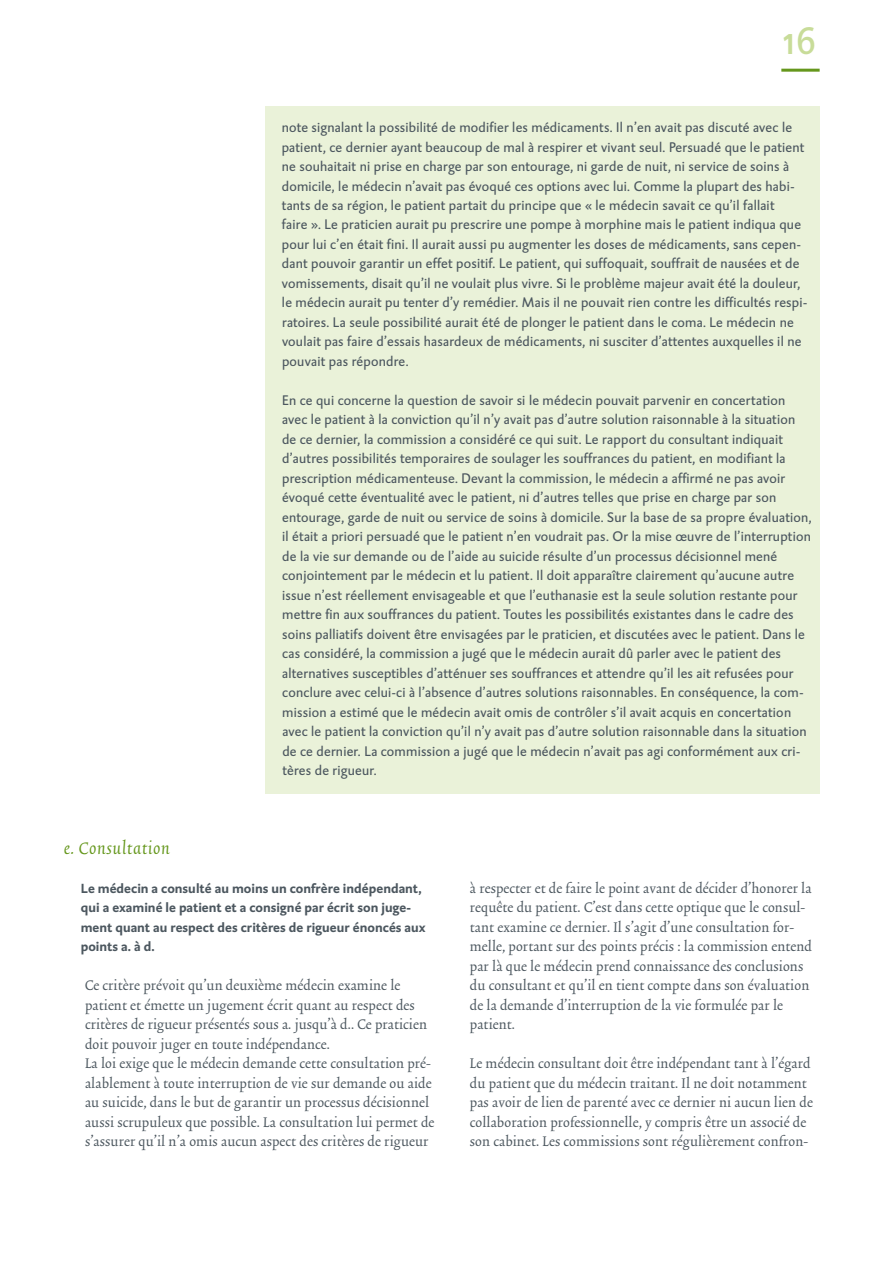
<style>
.page{position:relative;width:893px;height:1263px;background:#fff}
.page>*{position:absolute;margin:0;border:0;box-sizing:border-box;transform-origin:0 0}
.t1{font:42px "DTL Caspari ST";color:#c8dc99}
.t2{font:italic 21px "Trinite No 2";letter-spacing:.03em;color:#65971c}
.t3{font:16.5px/19.5px "Trinite No 2 Rom Con";letter-spacing:.01em;color:#4c575f}
.t4{font:14.25px/19.5px "DTL Caspari ST";letter-spacing:.015em;color:#4c575f}
.t5{font:700 13.5px/19.5px "DTL Caspari ST";color:#4c575f}
</style>
<div class="page">
<hr style="left:781px;top:69px;width:39px;height:3px;background:#65971c">
<div style="left:265px;top:106px;width:555px;height:688px;background:#eaf2d9"></div>
<h1 class="t1" style="left:783px;top:14px;width:35px">16</h1>
<p class="t4" style="left:282px;top:117px;width:527px">note signalant la possibilité de modifier les médicaments. Il n’en avait pas discuté avec le patient, ce dernier ayant beaucoup de mal à respirer et vivant seul. Persuadé que le patient ne souhaitait ni prise en charge par son entourage, ni garde de nuit, ni service de soins à domicile, le médecin n’avait pas évoqué ces options avec lui. Comme la plupart des habi&shy;tants de sa région, le patient partait du principe que « le médecin savait ce qu’il fallait<br>faire ». Le praticien aurait pu prescrire une pompe à morphine mais le patient indiqua que pour lui c’en était fini. Il aurait aussi pu augmenter les doses de médicaments, sans cepen&shy;dant pouvoir garantir un effet positif. Le patient, qui suffoquait, souffrait de nausées et de vomissements, disait qu’il ne voulait plus vivre. Si le problème majeur avait été la douleur, le médecin aurait pu tenter d’y remédier. Mais il ne pouvait rien contre les difficultés respi&shy;ratoires. La seule possibilité aurait été de plonger le patient dans le coma. Le médecin ne voulait pas faire d’essais hasardeux de médicaments, ni susciter d’attentes auxquelles il ne pouvait pas répondre.</p>
<p class="t4" style="left:282px;top:390px;width:531px">En ce qui concerne la question de savoir si le médecin pouvait parvenir en concertation avec le patient à la conviction qu’il n’y avait pas d’autre solution raisonnable à la situation de ce dernier, la commission a considéré ce qui suit. Le rapport du consultant indiquait d’autres possibilités temporaires de soulager les souffrances du patient, en modifiant la prescription médicamenteuse. Devant la commission, le médecin a affirmé ne pas avoir évoqué cette éventualité avec le patient, ni d’autres telles que prise en charge par son entourage, garde de nuit ou service de soins à domicile. Sur la base de sa propre évaluation, il était a priori persuadé que le patient n’en voudrait pas. Or la mise œuvre de l’interruption de la vie sur demande ou de l’aide au suicide résulte d’un processus décisionnel mené conjointement par le médecin et lu patient. Il doit apparaître clairement qu’aucune autre issue n’est réellement envisageable et que l’euthanasie est la seule solution restante pour mettre fin aux souffrances du patient. Toutes les possibilités existantes dans le cadre des soins palliatifs doivent être envisagées par le praticien, et discutées avec le patient. Dans le cas considéré, la commission a jugé que le médecin aurait dû parler avec le patient des alternatives susceptibles d’atténuer ses souffrances et attendre qu’il les ait refusées pour conclure avec celui-ci à l’absence d’autres solutions raisonnables. En conséquence, la com&shy;mission a estimé que le médecin avait omis de contrôler s’il avait acquis en concertation avec le patient la conviction qu’il n’y avait pas d’autre solution raisonnable dans la situation de ce dernier. La commission a jugé que le médecin n’avait pas agi conformément aux cri&shy;tères de rigueur.</p>
<h2 class="t2" style="left:64px;top:838px;width:107px">e. Consultation</h2>
<p class="t5" style="left:81px;top:878px;width:346px">Le médecin a consulté au moins un confrère indépendant, qui a examiné le patient et a consigné par écrit son juge&shy;ment quant au respect des critères de rigueur énoncés aux points a. à d.</p>
<p class="t3" style="left:85px;top:977px;width:351px">Ce critère prévoit qu’un deuxième médecin examine le patient et émette un jugement écrit quant au respect des critères de rigueur présentés sous a. jusqu’à d.. Ce praticien doit pouvoir juger en toute indépendance.<br>La loi exige que le médecin demande cette consultation pré&shy;alablement à toute interruption de vie sur demande ou aide au suicide, dans le but de garantir un processus décisionnel aussi scrupuleux que possible. La consultation lui permet de s’assurer qu’il n’a omis aucun aspect des critères de rigueur</p>
<p class="t3" style="left:470px;top:879px;width:344px">à respecter et de faire le point avant de décider d’honorer la requête du patient. C’est dans cette optique que le consul&shy;tant examine ce dernier. Il s’agit d’une consultation for&shy;melle, portant sur des points précis : la commission entend par là que le médecin prend connaissance des conclusions du consultant et qu’il en tient compte dans son évaluation de la demande d’interruption de la vie formulée par le patient.</p>
<p class="t3" style="left:470px;top:1055px;width:344px">Le médecin consultant doit être indépendant tant à l’égard du patient que du médecin traitant. Il ne doit notamment pas avoir de lien de parenté avec ce dernier ni aucun lien de collaboration professionnelle, y compris être un associé de son cabinet. Les commissions sont régulièrement confron-</p>
</div>
